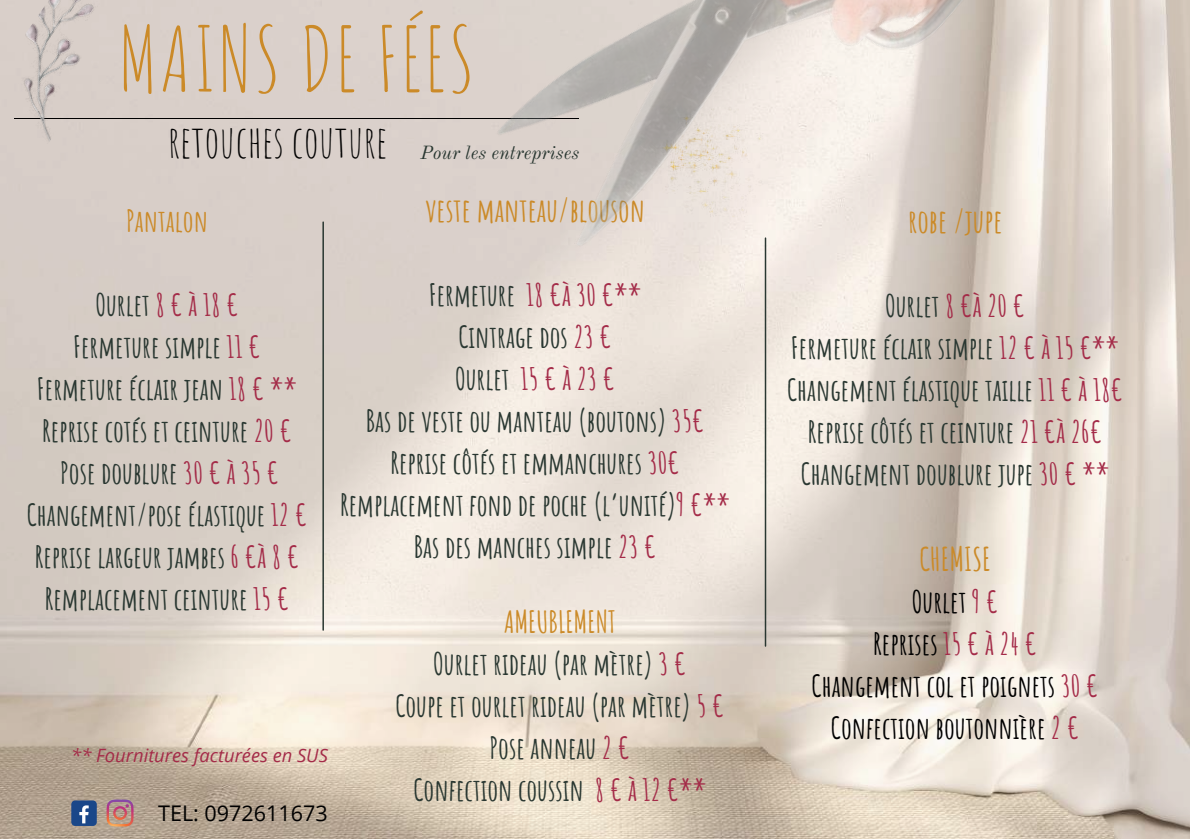
<style>
.page{position:relative;width:1190px;height:839px;background:#fff}
.page>*{position:absolute;margin:0;border:0;box-sizing:border-box;transform-origin:0 0}
.t1{font:88.6px "Amatic SC";letter-spacing:.02em;color:#cb8a28}
.t2{font:43.6px "Amatic SC";color:#000}
.t3{font:700 32px "Amatic SC";color:#cb8a28}
.t4{font:700 30px/42px "Amatic SC";color:#293731;text-align:center}
.t5{font:700 30px/42px "Amatic SC";color:#000;text-align:center}
.t6{font:700 30px "Amatic SC";color:#cb8a28}
.t7{font:21.6px "Open Sans";color:#000}
.t8{font:italic 18.6px "Old Standard";color:#293731}
.t9{font:italic 18.4px "Open Sans";color:#a42b48}
.s1{color:#a42b48}
.s2{color:#cb8a28}
</style>
<div class="page">
<img style="left:0;top:0;width:1190px;height:838px">
<div style="left:71px;top:800px;width:26px;height:25px;background:#1a4789;border-radius:4px"></div>
<svg style="left:79px;top:805px;width:10px;height:18px"></svg>
<svg style="left:107px;top:799px;width:27px;height:27px"></svg>
<hr style="left:14px;top:118px;width:565px;height:1px;background:#000">
<img style="left:0;top:0;width:134px;height:150px">
<hr style="left:322px;top:222px;width:2px;height:408px;background:#293731">
<hr style="left:765px;top:238px;width:1px;height:408px;background:#293731">
<img style="left:444px;top:0;width:721px;height:345px">
<h1 class="t1" style="left:117px;top:2px;width:359px">MAINS DE FÉES</h1>
<h2 class="t2" style="left:168px;top:114px;width:221px">retouches couture</h2>
<p class="t6" style="left:126px;top:201px;width:83px">Pantalon</p>
<p class="t8" style="left:420px;top:141px;width:160px">Pour les entreprises</p>
<p class="t3" style="left:425px;top:189px;width:221px">veste manteau/blouson</p>
<p class="t4" style="left:27px;top:283px;width:282px">Ourlet <span class="s1">8 € à 18 €<br></span>Fermeture simple <span class="s1">11 €<br></span>Fermeture éclair jean <span class="s1">18 € **<br></span>Reprise cotés et ceinture <span class="s1">20 €<br></span>Pose doublure <span class="s1">30 € à 35 €<br></span>Changement/pose élastique <span class="s1">12 €<br></span>Reprise largeur jambes <span class="s1">6 €à 8 €<br></span>Remplacement ceinture <span class="s1">15 €</span></p>
<p class="t9" style="left:71px;top:742px;width:258px">** Fournitures facturées en SUS</p>
<p class="t7" style="left:158px;top:798px;width:171px">TEL: 0972611673</p>
<p class="t4" style="left:340px;top:273px;width:392px">Fermeture <span class="s1">18 €à 30 €**<br></span>Cintrage dos <span class="s1">23 €<br></span>Ourlet <span class="s1">15 € à 23 €<br></span>Bas de veste ou manteau (boutons) <span class="s1">35€<br></span>Reprise côtés et emmanchures <span class="s1">30€<br></span>Remplacement fond de poche (l’unité)<span class="s1">9 €**<br></span>Bas des manches simple <span class="s1">23 €</span></p>
<p class="t4" style="left:395px;top:600px;width:331px"><span class="s2">AMEUBLEMENT<br></span>Ourlet rideau (par mètre) <span class="s1">3 €<br></span>Coupe et ourlet rideau (par mètre) <span class="s1">5 €<br></span>Pose anneau <span class="s1">2 €<br></span>Confection coussin <span class="s1">8 € à 12 €**</span></p>
<p class="t3" style="left:908px;top:201px;width:96px">robe /jupe</p>
<p class="t4" style="left:787px;top:285px;width:338px">Ourlet <span class="s1">8 €à 20 €<br></span>Fermeture éclair simple <span class="s1">12 € à 15 €**<br></span>Changement élastique taille <span class="s1">11 € à 18€<br></span>Reprise côtés et ceinture <span class="s1">21 €à 26€<br></span>Changement doublure jupe <span class="s1">30 € **</span></p>
<p class="t3" style="left:919px;top:538px;width:73px">CHEMISE</p>
<p class="t5" style="left:812px;top:580px;width:289px">Ourlet <span class="s1">9 €<br></span>Reprises <span class="s1">15 € à 24 €<br></span>Changement col et poignets <span class="s1">30 €<br></span>Confection boutonnière <span class="s1">2 €</span></p>
</div>
